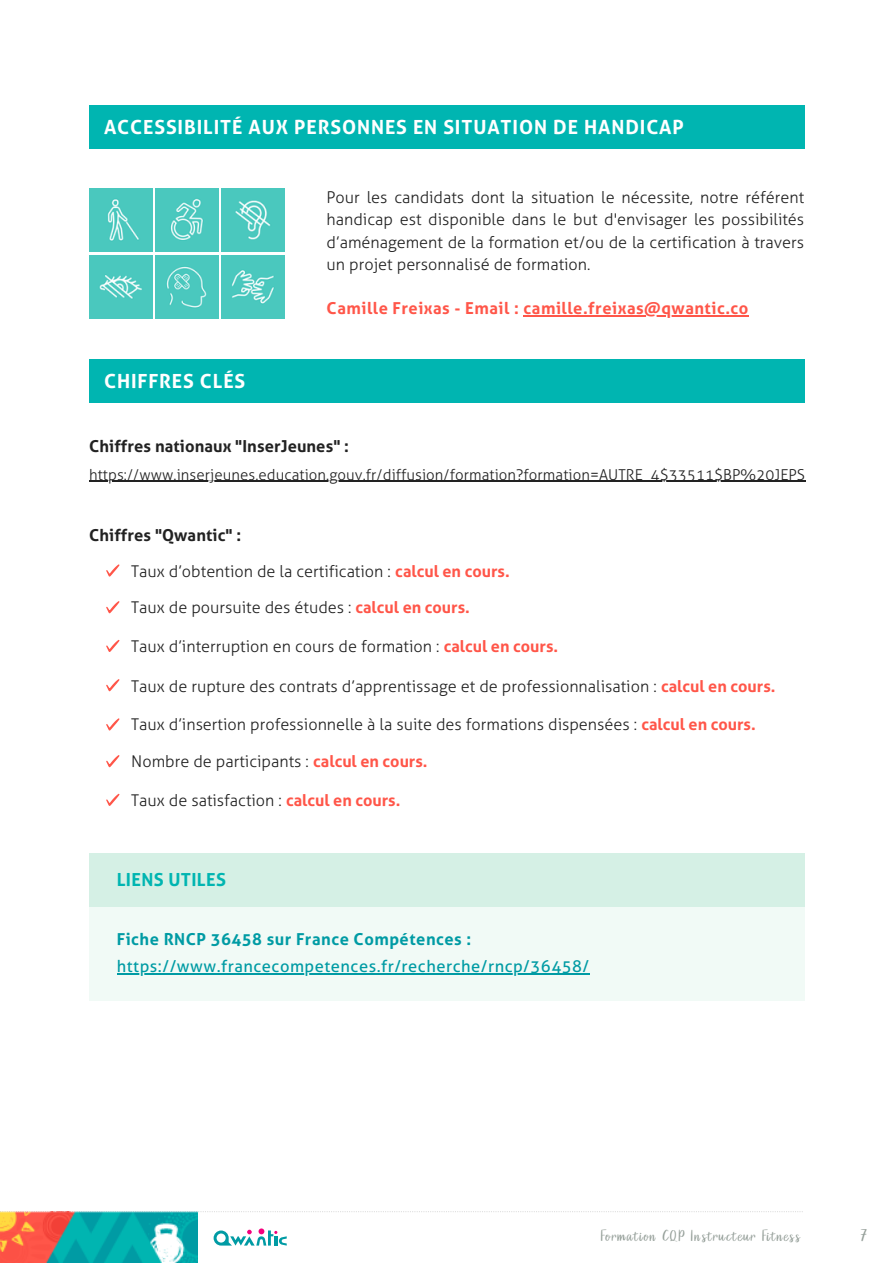
<style>
.page{position:relative;width:894px;height:1264px;background:#fff}
.page>*{position:absolute;margin:0;border:0;box-sizing:border-box;transform-origin:0 0}
.t1{font:700 19.5px "Aller";letter-spacing:.045em;color:#fff}
.t2{font:700 18px "Aller";letter-spacing:.02em;color:#00b5b1}
.t3{font:18px "Back To School";color:#959f99}
.t4{font:16.5px "Aller";letter-spacing:.03em;color:#009ba4}
.t5{font:700 16.5px "Aller";letter-spacing:.005em;color:#222}
.t6{font:700 16.5px "Aller";letter-spacing:.03em;color:#ff5649}
.t7{font:700 16.5px "Aller";letter-spacing:.03em;color:#009ba4}
.t8{font:300 16.2px/22.5px "Aller";color:#222;text-align:justify}
.t9{font:300 15px "Aller";letter-spacing:.005em;color:#222}
.t10{font:13.5px "Back To School";letter-spacing:.1em;color:#959f99}
.s1{font-weight:700;color:#ff5649}
</style>
<div class="page">
<svg style="left:197px;top:1211px;width:604px;height:1px"></svg>
<svg style="left:213px;top:1228px;width:73px;height:17px"></svg>
<img style="left:0;top:1211px;width:197px;height:51px">
<div style="left:89px;top:106px;width:715px;height:42px;background:#00b5b1"></div>
<div style="left:89px;top:359px;width:714px;height:43px;background:#00b5b1"></div>
<img style="left:89px;top:189px;width:63px;height:63px">
<img style="left:89px;top:255px;width:63px;height:63px">
<img style="left:155px;top:189px;width:63px;height:63px">
<img style="left:155px;top:255px;width:63px;height:63px">
<img style="left:221px;top:189px;width:63px;height:63px">
<img style="left:221px;top:255px;width:63px;height:63px">
<hr style="left:523px;top:315px;width:225px;height:2px;background:#ff5649">
<hr style="left:89px;top:481px;width:716px;height:1px;background:#222">
<div style="left:89px;top:907px;width:715px;height:93px;background:#f1faf6"></div>
<div style="left:89px;top:853px;width:715px;height:54px;background:#d5f0e5"></div>
<hr style="left:117px;top:973px;width:472px;height:1px;background:#009ba4">
<svg style="left:106px;top:564px;width:13px;height:12px"></svg>
<svg style="left:106px;top:639px;width:13px;height:13px"></svg>
<svg style="left:106px;top:679px;width:13px;height:12px"></svg>
<svg style="left:106px;top:601px;width:13px;height:12px"></svg>
<svg style="left:106px;top:718px;width:13px;height:12px"></svg>
<svg style="left:106px;top:793px;width:13px;height:13px"></svg>
<svg style="left:106px;top:755px;width:13px;height:12px"></svg>
<h3 class="t1" style="left:104px;top:116px;width:581px">ACCESSIBILITÉ AUX PERSONNES EN SITUATION DE HANDICAP</h3>
<h2 class="t1" style="left:104px;top:369px;width:143px">CHIFFRES CLÉS</h2>
<p class="t8" style="left:326px;top:186px;width:479px">Pour les candidats dont la situation le nécessite, notre référent handicap est disponible dans le but d'envisager les possibilités d’aménagement de la formation et/ou de la certification à travers un projet personnalisé de formation.</p>
<h2 class="t6" style="left:326px;top:299px;width:423px">Camille Freixas - Email : camille.freixas@qwantic.co</h2>
<h2 class="t5" style="left:89px;top:436px;width:261px">Chiffres nationaux "InserJeunes" :</h2>
<p class="t9" style="left:89px;top:465px;width:717px">https://www.inserjeunes.education.gouv.fr/diffusion/formation?formation=AUTRE_4$33511$BP%20JEPS</p>
<h2 class="t5" style="left:89px;top:526px;width:153px">Chiffres "Qwantic" :</h2>
<h3 class="t8" style="left:131px;top:559px;width:380px">Taux d’obtention de la certification : <span class="s1">calcul en cours.</span></h3>
<h3 class="t8" style="left:131px;top:596px;width:340px">Taux de poursuite des études : <span class="s1">calcul en cours.</span></h3>
<p class="t8" style="left:131px;top:635px;width:428px">Taux d’interruption en cours de formation : <span class="s1">calcul en cours.</span></p>
<h2 class="t8" style="left:131px;top:674px;width:645px">Taux de rupture des contrats d’apprentissage et de professionnalisation : <span class="s1">calcul en cours.</span></h2>
<h2 class="t8" style="left:131px;top:713px;width:625px">Taux d’insertion professionnelle à la suite des formations dispensées : <span class="s1">calcul en cours.</span></h2>
<p class="t8" style="left:131px;top:750px;width:298px">Nombre de participants : <span class="s1">calcul en cours.</span></p>
<p class="t8" style="left:131px;top:789px;width:270px">Taux de satisfaction : <span class="s1">calcul en cours.</span></p>
<p class="t2" style="left:117px;top:869px;width:111px">LIENS UTILES</p>
<h3 class="t7" style="left:117px;top:930px;width:356px">Fiche RNCP 36458 sur France Compétences :</h3>
<h2 class="t4" style="left:117px;top:956px;width:474px">https://www.francecompetences.fr/recherche/rncp/36458/</h2>
<h3 class="t10" style="left:600px;top:1227px;width:201px">Formation CQP Instructeur Fitness</h3>
<h1 class="t3" style="left:859px;top:1223px;width:9px">7</h1>
</div>
